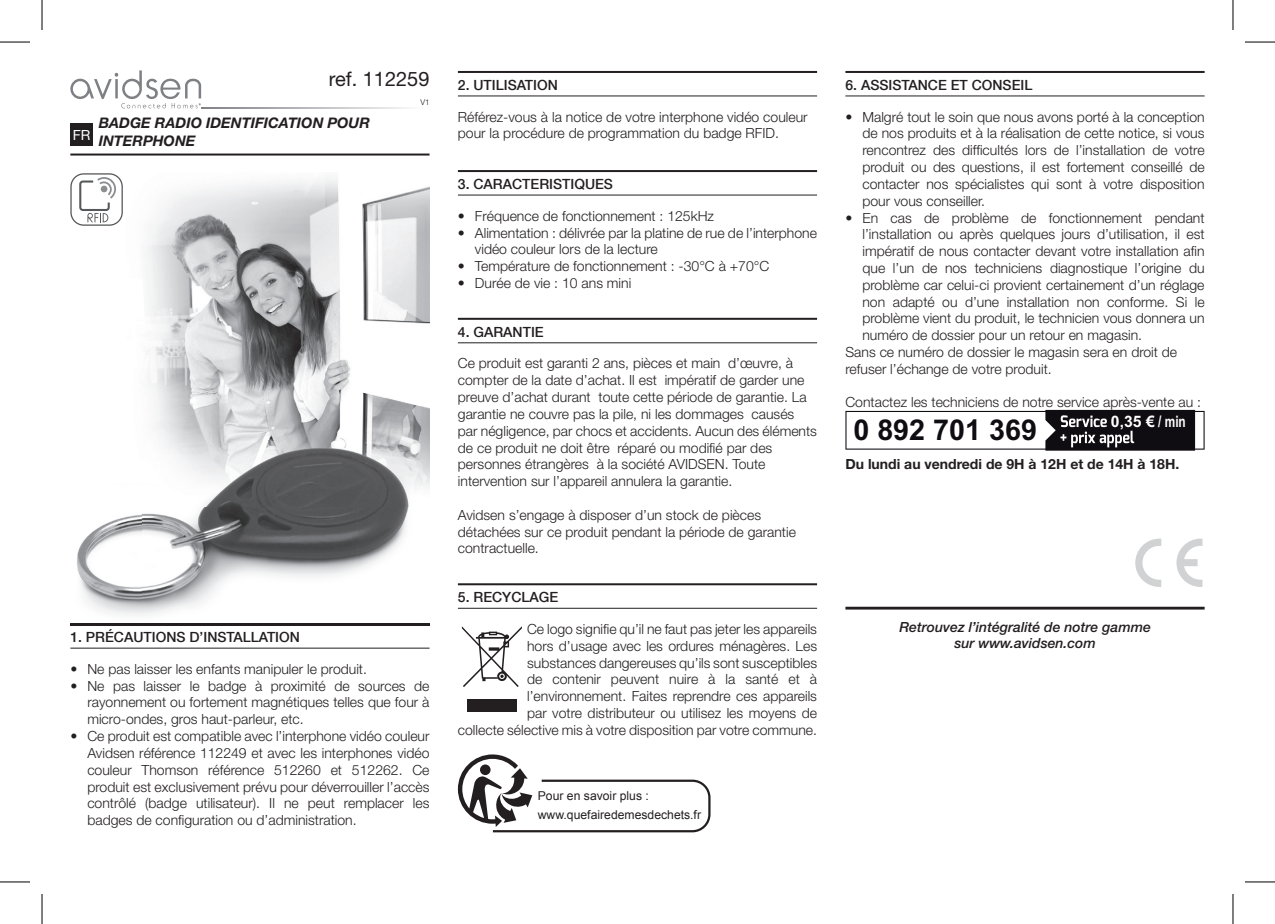
<style>
.page{position:relative;width:1275px;height:924px;background:#fff}
.page>*{position:absolute;margin:0;border:0;box-sizing:border-box;transform-origin:0 0}
.t1{font:700 28.8px "Arial";color:#0f0c12}
.t2{font:20px "Helvetica Neue";color:#231f20}
.t3{font:700 15.8px "Arial";color:#fff}
.t4{font:italic 700 14.6px/17.6px "Helvetica Neue";color:#231f20}
.t5{font:300 14px/16.8px "Helvetica Neue";color:#231f20}
.t6{font:500 14px "Helvetica Neue";color:#231f20}
.t7{font:italic 500 14px/16.8px "Helvetica Neue";color:#231f20;text-align:center}
.t8{font:700 14px "Helvetica Neue";color:#231f20}
.t9{font:14px "Helvetica Neue";color:#fff}
.t10{font:12.2px/18.4px "Arial";color:#231f20}
.t11{font:300 8px "Helvetica Neue";color:#231f20}
</style>
<div class="page">
<hr style="left:458px;top:95px;width:359px;height:1px;background:#231f20">
<hr style="left:458px;top:194px;width:359px;height:1px;background:#231f20">
<hr style="left:458px;top:342px;width:359px;height:1px;background:#231f20">
<hr style="left:458px;top:607px;width:359px;height:1px;background:#231f20">
<hr style="left:458px;top:71px;width:359px;height:2px;background:#231f20">
<hr style="left:458px;top:170px;width:359px;height:2px;background:#231f20">
<hr style="left:458px;top:317px;width:359px;height:2px;background:#231f20">
<hr style="left:458px;top:583px;width:359px;height:2px;background:#231f20">
<svg style="left:462px;top:626px;width:60px;height:60px"></svg>
<div style="left:467px;top:698px;width:50px;height:13px;background:#231f20"></div>
<svg style="left:458px;top:754px;width:252px;height:78px"></svg>
<hr style="left:70px;top:647px;width:359px;height:1px;background:#231f20">
<div style="left:70px;top:123px;width:23px;height:23px;background:#231f20"></div>
<hr style="left:70px;top:153px;width:359px;height:2px;background:#231f20">
<svg style="left:201px;top:108px;width:207px;height:1px"></svg>
<svg style="left:70px;top:70px;width:131px;height:38px"></svg>
<img style="left:146px;top:178px;width:283px;height:328px">
<img style="left:70px;top:514px;width:72px;height:112px">
<img style="left:142px;top:506px;width:287px;height:120px">
<img style="left:70px;top:623px;width:359px;height:2px">
<svg style="left:70px;top:173px;width:53px;height:53px"></svg>
<hr style="left:845px;top:95px;width:359px;height:1px;background:#231f20">
<hr style="left:845px;top:71px;width:359px;height:2px;background:#231f20">
<svg style="left:1045px;top:450px;width:151px;height:1px"></svg>
<svg style="left:845px;top:409px;width:359px;height:41px"></svg>
<hr style="left:845px;top:606px;width:359px;height:3px;background:#231f20">
<svg style="left:1135px;top:538px;width:26px;height:48px"></svg>
<svg style="left:1176px;top:538px;width:26px;height:48px"></svg>
<hr style="left:0;top:42px;width:30px;height:1px;background:#000">
<hr style="left:1245px;top:42px;width:30px;height:1px;background:#000">
<hr style="left:0;top:881px;width:30px;height:1px;background:#000">
<hr style="left:1245px;top:881px;width:30px;height:1px;background:#000">
<hr style="left:42px;top:0;width:1px;height:30px;background:#000">
<hr style="left:42px;top:893px;width:1px;height:30px;background:#000">
<hr style="left:1232px;top:0;width:1px;height:30px;background:#000">
<hr style="left:1232px;top:893px;width:1px;height:30px;background:#000">
<p class="t9" style="left:73px;top:126px;width:19px">FR</p>
<h2 class="t2" style="left:329px;top:67px;width:102px">ref. 112259</h2>
<p class="t11" style="left:420px;top:97px;width:11px">V1</p>
<p class="t4" style="left:99px;top:114px;width:273px">BADGE RADIO IDENTIFICATION POUR<br>INTERPHONE</p>
<p class="t6" style="left:70px;top:628px;width:231px">1. PRÉCAUTIONS D’INSTALLATION</p>
<p class="t5" style="left:70px;top:659px;width:298px">• Ne pas laisser les enfants manipuler le produit.</p>
<p class="t5" style="left:87px;top:676px;width:344px;text-align:justify;text-indent:-17px">• Ne pas laisser le badge à proximité de sources de rayonnement ou fortement magnétiques telles que four à micro-ondes, gros haut-parleur, etc.</p>
<p class="t5" style="left:87px;top:727px;width:344px;text-align:justify;text-indent:-17px">• Ce produit est compatible avec l’interphone vidéo couleur Avidsen référence 112249 et avec les interphones vidéo couleur Thomson référence 512260 et 512262. Ce produit est exclusivement prévu pour déverrouiller l’accès contrôlé (badge utilisateur). Il ne peut remplacer les badges de configuration ou d’administration.</p>
<p class="t6" style="left:458px;top:76px;width:101px">2. UTILISATION</p>
<p class="t5" style="left:458px;top:108px;width:351px">Référez-vous à la notice de votre interphone vidéo couleur pour la procédure de programmation du badge RFID.</p>
<p class="t6" style="left:458px;top:175px;width:157px">3. CARACTERISTIQUES</p>
<p class="t5" style="left:458px;top:207px;width:258px">• Fréquence de fonctionnement : 125kHz</p>
<p class="t5" style="left:475px;top:224px;width:344px;text-indent:-17px">• Alimentation : délivrée par la platine de rue de l’interphone vidéo couleur lors de la lecture</p>
<p class="t5" style="left:458px;top:257px;width:313px">• Température de fonctionnement : -30°C à +70°C</p>
<p class="t5" style="left:458px;top:274px;width:175px">• Durée de vie : 10 ans mini</p>
<p class="t6" style="left:458px;top:323px;width:87px">4. GARANTIE</p>
<p class="t5" style="left:458px;top:354px;width:361px">Ce produit est garanti 2 ans, pièces et main d’œuvre, à compter de la date d’achat. Il est impératif de garder une preuve d’achat durant toute cette période de garantie. La garantie ne couvre pas la pile, ni les dommages causés par négligence, par chocs et accidents. Aucun des éléments de ce produit ne doit être réparé ou modifié par des personnes étrangères à la société AVIDSEN. Toute intervention sur l’appareil annulera la garantie.</p>
<p class="t5" style="left:458px;top:506px;width:339px">Avidsen s’engage à disposer d’un stock de pièces détachées sur ce produit pendant la période de garantie contractuelle.</p>
<p class="t6" style="left:458px;top:588px;width:102px">5. RECYCLAGE</p>
<p class="t5" style="left:458px;top:620px;width:361px;text-align:right">Ce logo signifie qu’il ne faut pas jeter les appareils<br>hors d’usage avec les ordures ménagères. Les substances dangereuses qu’ils sont susceptibles<br>de contenir peuvent nuire à la santé et à l’environnement. Faites reprendre ces appareils<br>par votre distributeur ou utilisez les moyens de<br>collecte sélective mis à votre disposition par votre commune.</p>
<p class="t10" style="left:538px;top:786px;width:165px">Pour en savoir plus : www.quefairedemesdechets.fr</p>
<p class="t6" style="left:845px;top:76px;width:188px">6. ASSISTANCE ET CONSEIL</p>
<p class="t5" style="left:862px;top:108px;width:344px;text-align:justify;text-indent:-17px">• Malgré tout le soin que nous avons porté à la conception de nos produits et à la réalisation de cette notice, si vous rencontrez des difficultés lors de l’installation de votre produit ou des questions, il est fortement conseillé de contacter nos spécialistes qui sont à votre disposition pour vous conseiller.</p>
<p class="t5" style="left:845px;top:209px;width:361px">• En cas de problème de fonctionnement pendant</p>
<p class="t5" style="left:862px;top:225px;width:344px">l’installation ou après quelques jours d’utilisation, il est</p>
<p class="t5" style="left:862px;top:242px;width:344px">impératif de nous contacter devant votre installation afin</p>
<p class="t5" style="left:862px;top:259px;width:344px">que l’un de nos techniciens diagnostique l’origine du</p>
<p class="t5" style="left:862px;top:276px;width:344px">problème car celui-ci provient certainement d’un réglage</p>
<p class="t5" style="left:862px;top:293px;width:344px">non adapté ou d’une installation non conforme. Si le</p>
<p class="t5" style="left:862px;top:309px;width:344px">problème vient du produit, le technicien vous donnera un</p>
<p class="t5" style="left:862px;top:326px;width:281px">numéro de dossier pour un retour en magasin.</p>
<p class="t5" style="left:845px;top:343px;width:333px">Sans ce numéro de dossier le magasin sera en droit de</p>
<p class="t5" style="left:845px;top:360px;width:208px">refuser l’échange de votre produit.</p>
<p class="t5" style="left:845px;top:393px;width:357px">Contactez les techniciens de notre service après-vente au :</p>
<p class="t3" style="left:1111px;top:411px;width:76px">0,35 € / min</p>
<h1 class="t1" style="left:853px;top:410px;width:185px">0 892 701 369</h1>
<p class="t8" style="left:845px;top:454px;width:335px">Du lundi au vendredi de 9H à 12H et de 14H à 18H.</p>
<p class="t7" style="left:899px;top:617px;width:253px">Retrouvez l’intégralité de notre gamme sur www.avidsen.com</p>
</div>
